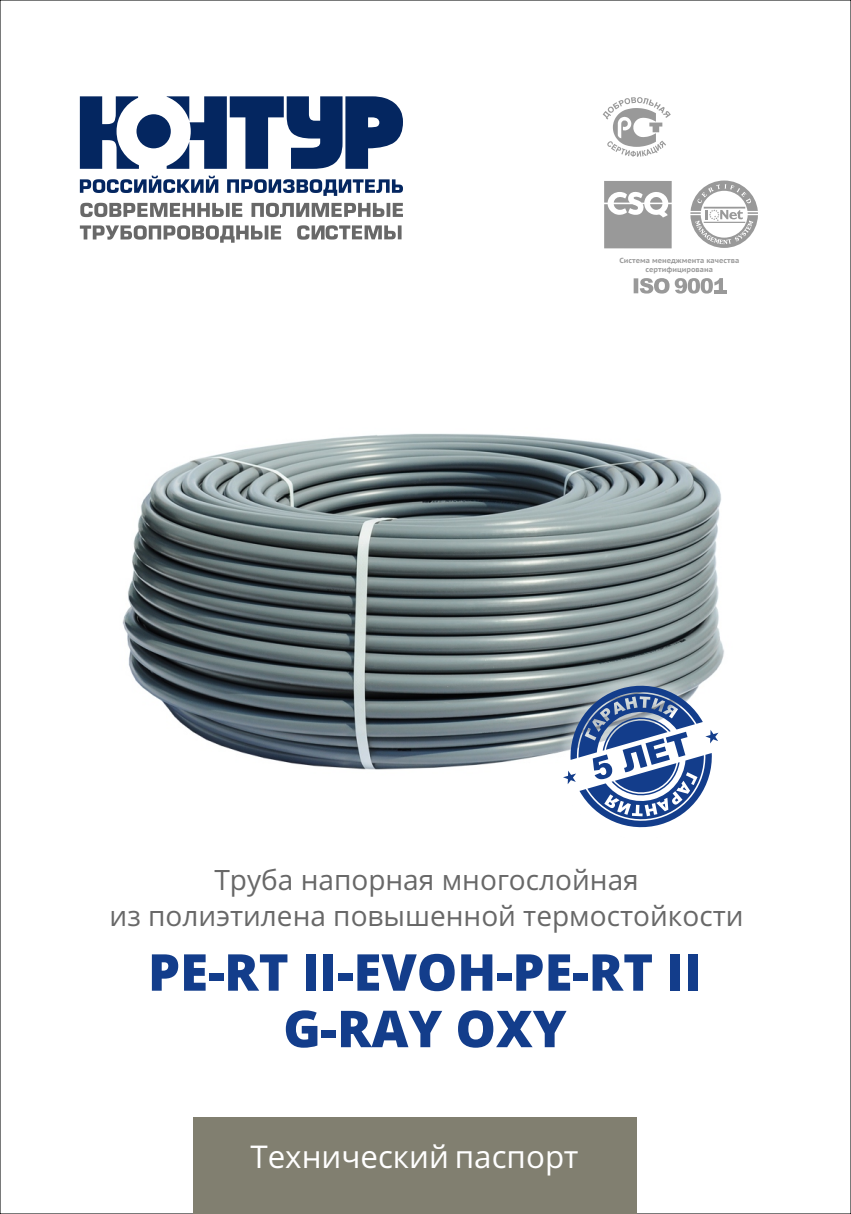
<style>
.page{position:relative;width:851px;height:1214px;background:#fff}
.page>*{position:absolute;margin:0;border:0;box-sizing:border-box;transform-origin:0 0}
.t1{font:800 50.8px/56.4px "Open Sans";color:#133d8b;text-align:center}
.t2{font:31.2px "Open Sans";color:#fff}
.t3{font:28px/36px "Open Sans";color:#686868;text-align:center}
.t4{font:700 7.4px/8.8px "PT Sans Caption";color:#999;text-align:center}
</style>
<div class="page">
<img style="left:122px;top:433px;width:602px;height:337px">
<div style="left:193px;top:1116px;width:443px;height:97px;background:#817f70"></div>
<svg style="left:602px;top:97px;width:68px;height:60px"></svg>
<svg style="left:80px;top:96px;width:323px;height:73px"></svg>
<svg style="left:80px;top:176px;width:323px;height:20px"></svg>
<svg style="left:80px;top:203px;width:323px;height:40px"></svg>
<svg style="left:633px;top:278px;width:94px;height:15px"></svg>
<svg style="left:604px;top:181px;width:67px;height:67px"></svg>
<svg style="left:690px;top:180px;width:67px;height:68px"></svg>
<img style="left:559px;top:674px;width:163px;height:96px">
<svg style="left:563px;top:679px;width:155px;height:149px"></svg>
<p class="t4" style="left:619px;top:257px;width:121px">Система менеджмента качества сертифицирована</p>
<p class="t3" style="left:110px;top:864px;width:635px">Труба напорная многослойная<br>из полиэтилена повышенной термостойкости</p>
<h1 class="t1" style="left:148px;top:949px;width:555px">PE-RT II-EVOH-PE-RT II<br>G-RAY OXY</h1>
<p class="t2" style="left:250px;top:1143px;width:329px">Технический паспорт</p>
</div>
